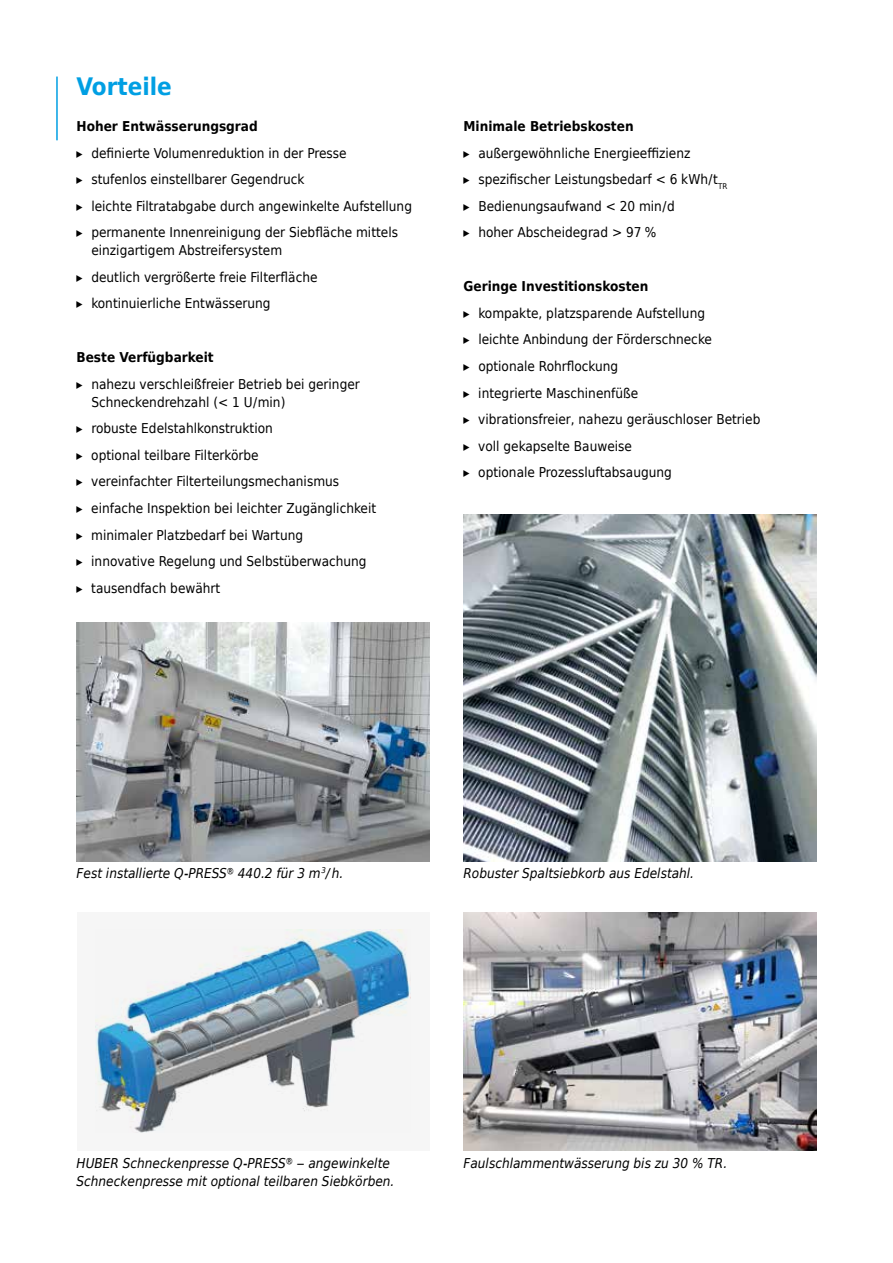
<style>
.page{position:relative;width:893px;height:1263px;background:#fff}
.page>*{position:absolute;margin:0;border:0;box-sizing:border-box;transform-origin:0 0}
.t1{font:700 24px "Huber Tec";color:#009fe3}
.t2{font:13.5px/26.5px "Huber Tec";color:#000}
.t3{font:italic 13.5px/18px "Huber Tec";color:#000}
.t4{font:700 13.5px "Huber Tec";color:#000}
</style>
<div class="page">
<div style="left:77px;top:912px;width:352px;height:238px;background:#f6f6f6"></div>
<img style="left:463px;top:912px;width:353px;height:238px">
<img style="left:95px;top:930px;width:316px;height:202px">
<img style="left:463px;top:514px;width:353px;height:347px">
<img style="left:77px;top:623px;width:352px;height:238px">
<hr style="left:56px;top:77px;width:2px;height:63px;background:#009fe3">
<h1 class="t1" style="left:77px;top:67px;width:97px">Vorteile</h1>
<p class="t4" style="left:77px;top:116px;width:183px">Hoher Entwässerungsgrad</p>
<p class="t2" style="left:76px;top:139px;width:337px">▸ definierte Volumenreduktion in der Presse<br>▸ stufenlos einstellbarer Gegendruck<br>▸ leichte Filtratabgabe durch angewinkelte Aufstellung ▸ permanente Innenreinigung der Siebfläche mittels</p>
<p class="t2" style="left:76px;top:237px;width:243px;text-indent:15px">einzigartigem Abstreifersystem<br>▸ deutlich vergrößerte freie Filterfläche ▸ kontinuierliche Entwässerung</p>
<p class="t4" style="left:76px;top:347px;width:139px">Beste Verfügbarkeit</p>
<p class="t2" style="left:91px;top:374px;width:270px;line-height:18px;text-indent:-15px">▸ nahezu verschleißfreier Betrieb bei geringer<br>Schneckendrehzahl (&lt; 1 U/min)</p>
<p class="t2" style="left:76px;top:415px;width:301px">▸ robuste Edelstahlkonstruktion<br>▸ optional teilbare Filterkörbe<br>▸ vereinfachter Filterteilungsmechanismus<br>▸ einfache Inspektion bei leichter Zugänglichkeit ▸ minimaler Platzbedarf bei Wartung<br>▸ innovative Regelung und Selbstüberwachung<br>▸ tausendfach bewährt</p>
<p class="t4" style="left:463px;top:116px;width:172px">Minimale Betriebskosten</p>
<p class="t2" style="left:463px;top:139px;width:265px">▸ außergewöhnliche Energieeffizienz<br>▸ spezifischer Leistungsbedarf &lt; 6 kWh/t<sub>TR </sub>▸ Bedienungsaufwand &lt; 20 min/d<br>▸ hoher Abscheidegrad &gt; 97 %</p>
<p class="t4" style="left:463px;top:276px;width:186px">Geringe Investitionskosten</p>
<p class="t2" style="left:463px;top:299px;width:299px">▸ kompakte, platzsparende Aufstellung<br>▸ leichte Anbindung der Förderschnecke<br>▸ optionale Rohrflockung<br>▸ integrierte Maschinenfüße<br>▸ vibrationsfreier, nahezu geräuschloser Betrieb ▸ voll gekapselte Bauweise<br>▸ optionale Prozessluftabsaugung</p>
<p class="t3" style="left:77px;top:864px;width:268px">Fest installierte Q-PRESS® 440.2 für 3 m<sup>3</sup>/h.</p>
<p class="t3" style="left:463px;top:864px;width:232px">Robuster Spaltsiebkorb aus Edelstahl.</p>
<p class="t3" style="left:77px;top:1154px;width:319px">HUBER Schneckenpresse Q-PRESS® – angewinkelte<br>Schneckenpresse mit optional teilbaren Siebkörben.</p>
<p class="t3" style="left:463px;top:1154px;width:265px">Faulschlammentwässerung bis zu 30 % TR.</p>
</div>
